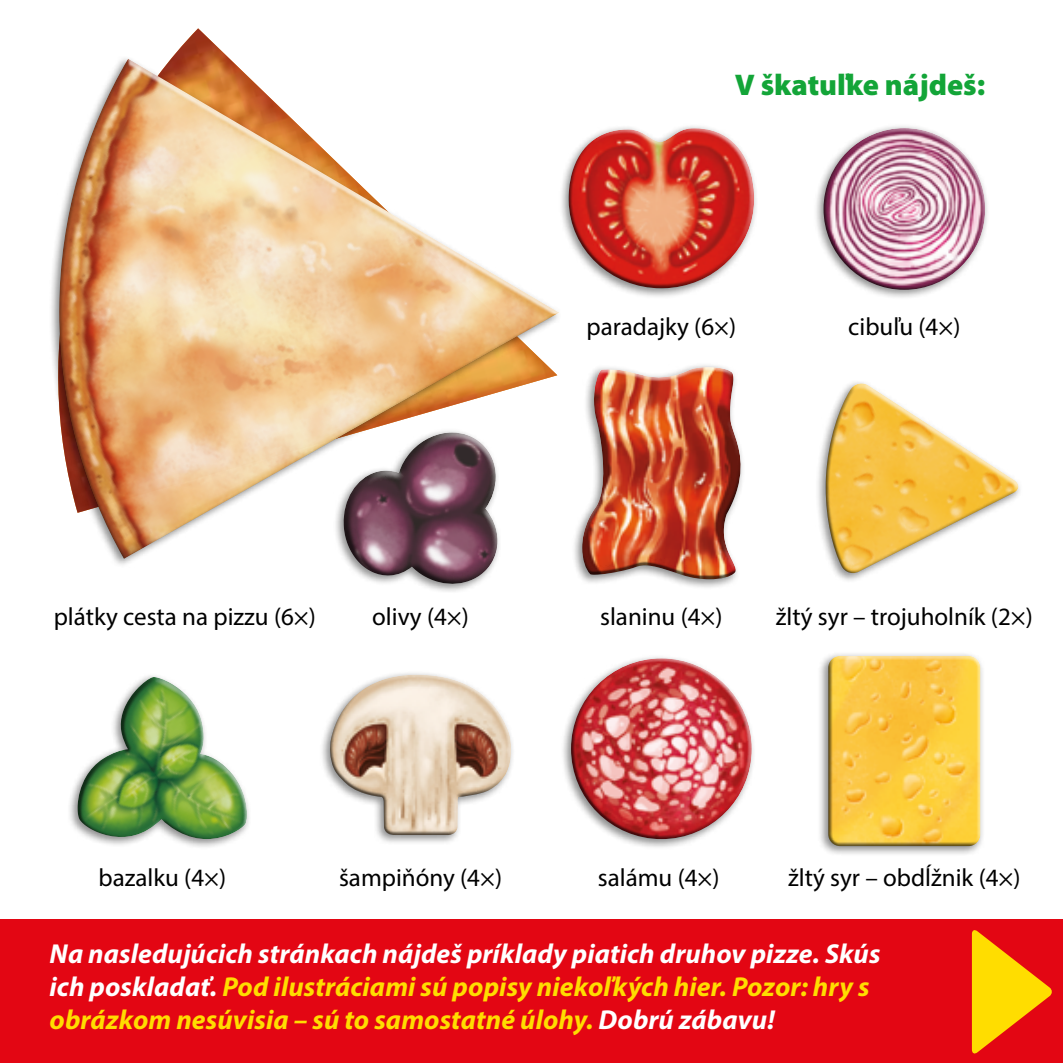
<style>
.page{position:relative;width:1063px;height:1063px;background:#fff}
.page>*{position:absolute;margin:0;border:0;box-sizing:border-box;transform-origin:0 0}
.t1{font:900 30px "Myriad Pro";color:#13a538}
.t2{font:italic 700 27.5px/33px "Myriad Pro";letter-spacing:.005em;color:#fff}
.t3{font:25px "Myriad Pro";color:#000}
.s1{color:#fd0}
</style>
<div class="page">
<div style="left:0;top:920px;width:1063px;height:143px;background:#e30613"></div>
<svg style="left:972px;top:930px;width:80px;height:124px"></svg>
<div style="left:560px;top:654px;width:196px;height:196px;background:#000;opacity:.45"></div>
<div style="left:597px;top:658px;width:157px;height:155px;background:#fff;opacity:.75"></div>
<div style="left:566px;top:673px;width:171px;height:170px;background:#000;opacity:.63"></div>
<div style="left:558px;top:123px;width:201px;height:176px;background:#000;opacity:.45"></div>
<svg style="left:565px;top:123px;width:192px;height:168px"></svg>
<svg style="left:353px;top:569px;width:139px;height:23px"></svg>
<div style="left:817px;top:651px;width:168px;height:206px;background:#000;opacity:.45"></div>
<div style="left:829px;top:654px;width:153px;height:192px;background:#fff;opacity:.75"></div>
<div style="left:824px;top:657px;width:156px;height:189px;background:#000;opacity:.63"></div>
<div style="left:319px;top:670px;width:196px;height:175px;background:#000;opacity:.45"></div>
<div style="left:351px;top:671px;width:164px;height:164px;background:#fff;opacity:.75"></div>
<div style="left:328px;top:689px;width:178px;height:147px;background:#000;opacity:.63"></div>
<svg style="left:69px;top:675px;width:180px;height:172px"></svg>
<div style="left:813px;top:123px;width:177px;height:178px;background:#000;opacity:.45"></div>
<div style="left:846px;top:123px;width:142px;height:143px;background:#fff;opacity:.75"></div>
<div style="left:823px;top:141px;width:149px;height:150px;background:#000;opacity:.63"></div>
<div style="left:571px;top:362px;width:174px;height:228px;background:#000;opacity:.45"></div>
<div style="left:582px;top:365px;width:163px;height:204px;background:#fff;opacity:.75"></div>
<div style="left:582px;top:377px;width:163px;height:203px;background:#000;opacity:.63"></div>
<svg style="left:819px;top:382px;width:201px;height:199px"></svg>
<div style="left:49px;top:55px;width:514px;height:514px;background:#000;opacity:.45"></div>
<svg style="left:55px;top:56px;width:510px;height:507px"></svg>
<p class="t1" style="left:735px;top:64px;width:252px">V škatuľke nájdeš:</p>
<p class="t3" style="left:587px;top:311px;width:151px">paradajky (6×)</p>
<p class="t3" style="left:848px;top:311px;width:114px">cibuľu (4×)</p>
<p class="t3" style="left:54px;top:601px;width:264px">plátky cesta na pizzu (6×)</p>
<p class="t3" style="left:372px;top:601px;width:98px">olivy (4×)</p>
<p class="t3" style="left:600px;top:601px;width:124px">slaninu (4×)</p>
<p class="t3" style="left:776px;top:601px;width:259px">žltý syr – trojuholník (2×)</p>
<p class="t3" style="left:98px;top:862px;width:129px">bazalku (4×)</p>
<p class="t3" style="left:339px;top:862px;width:165px">šampiňóny (4×)</p>
<p class="t3" style="left:598px;top:862px;width:123px">salámu (4×)</p>
<p class="t3" style="left:788px;top:862px;width:234px">žltý syr – obdĺžnik (4×)</p>
<p class="t2" style="left:50px;top:937px;width:833px">Na nasledujúcich stránkach nájdeš príklady piatich druhov pizze. Skús ich poskladať. <span class="s1">Pod ilustráciami sú popisy niekoľkých hier. Pozor: hry s obrázkom nesúvisia – sú to samostatné úlohy.</span> Dobrú zábavu!</p>
</div>
